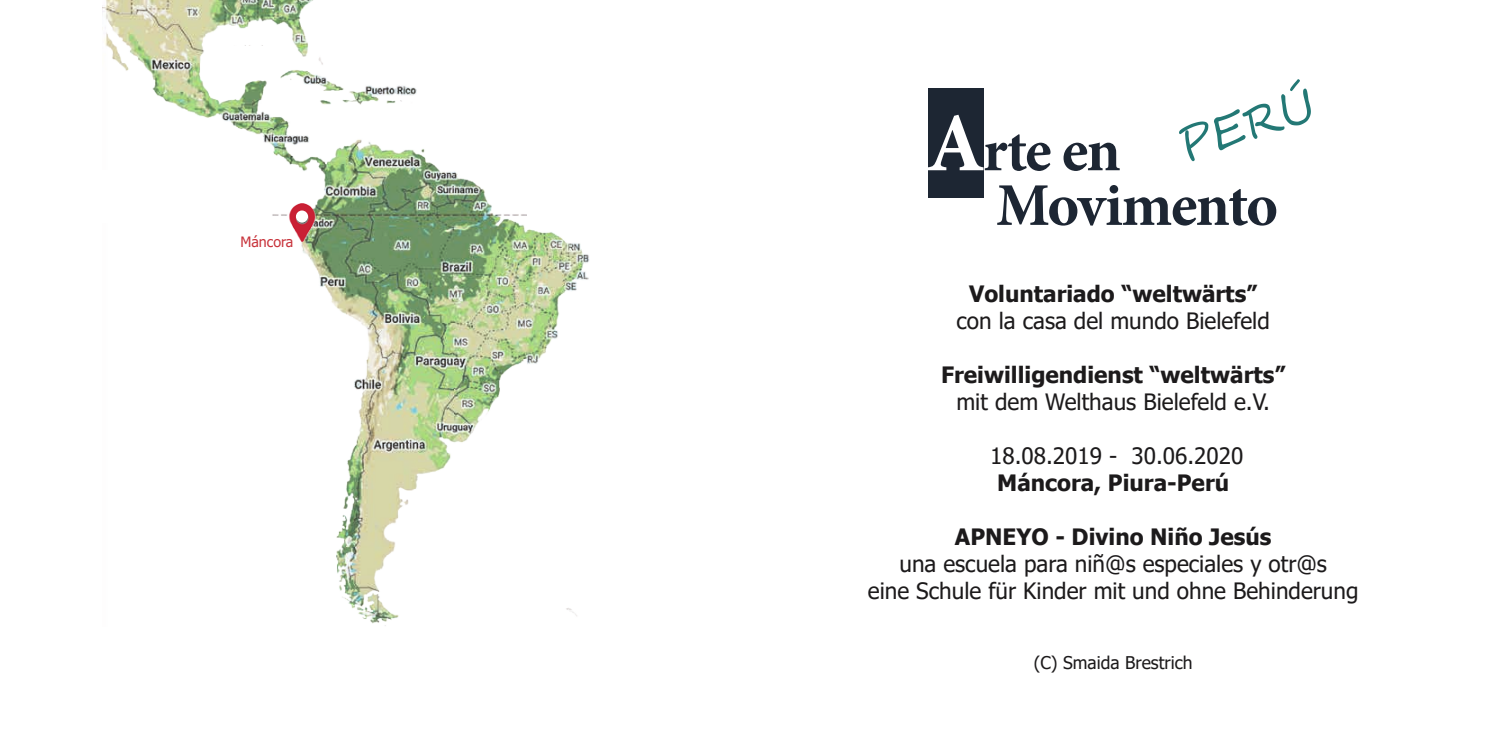
<style>
.page{position:relative;width:1489px;height:745px;background:#fff}
.page>*{position:absolute;margin:0;border:0;box-sizing:border-box;transform-origin:0 0}
.t1{font:700 60.62px/54.6px "Minion Pro";letter-spacing:-.03em;color:#1d2633}
.t2{font:45.5px "Segoe Script";color:#237875}
.t3{font:22.5px/27px "Tahoma";color:#1c1a1b;text-align:center}
.t4{font:700 22.5px "Tahoma";color:#1c1a1b}
.t5{font:17.5px "Tahoma";color:#1c1a1b}
.t6{font:14.25px "Tahoma";color:#c8343c}
.s1{font-size:83.38px;color:#fff}
</style>
<div class="page">
<img style="left:103px;top:0;width:487px;height:626px">
<svg style="left:238px;top:225px;width:57px;height:26px"></svg>
<img style="left:283px;top:204px;width:38px;height:37px">
<div style="left:296px;top:210px;width:12px;height:12px;background:#fff;border-radius:50%"></div>
<div style="left:514px;top:0;width:122px;height:17px;background:#fff"></div>
<div style="left:229px;top:46px;width:54px;height:18px;background:#fff"></div>
<div style="left:302px;top:119px;width:74px;height:13px;background:#fff"></div>
<div style="left:53px;top:170px;width:218px;height:52px;background:#fff"></div>
<div style="left:527px;top:199px;width:127px;height:23px;background:#fff"></div>
<div style="left:928px;top:88px;width:56px;height:110px;background:#1d2633"></div>
<svg style="left:393px;top:572px;width:55px;height:27px"></svg>
<p class="t6" style="left:240px;top:232px;width:55px">Máncora</p>
<h2 class="t2" style="left:1167px;top:110px;width:143px;rotate:-17deg">PERÚ</h2>
<h1 class="t1" style="left:996px;top:123px;width:283px;text-indent:-70px"><span class="s1">A</span>rte en<br>Movimento</h1>
<p class="t4" style="left:969px;top:278px;width:289px">Voluntariado “weltwärts”</p>
<p class="t3" style="left:956px;top:308px;width:315px">con la casa del mundo Bielefeld</p>
<p class="t4" style="left:941px;top:359px;width:346px">Freiwilligendienst “weltwärts”</p>
<p class="t3" style="left:956px;top:389px;width:315px">mit dem Welthaus Bielefeld e.V.</p>
<p class="t3" style="left:990px;top:443px;width:255px">18.08.2019 - 30.06.2020</p>
<p class="t4" style="left:997px;top:467px;width:233px">Máncora, Piura-Perú</p>
<p class="t4" style="left:954px;top:521px;width:318px">APNEYO - Divino Niño Jesús</p>
<p class="t3" style="left:867px;top:551px;width:492px">una escuela para niñ@s especiales y otr@s<br>eine Schule für Kinder mit und ohne Behinderung</p>
<p class="t5" style="left:1033px;top:650px;width:160px">(C) Smaida Brestrich</p>
</div>
